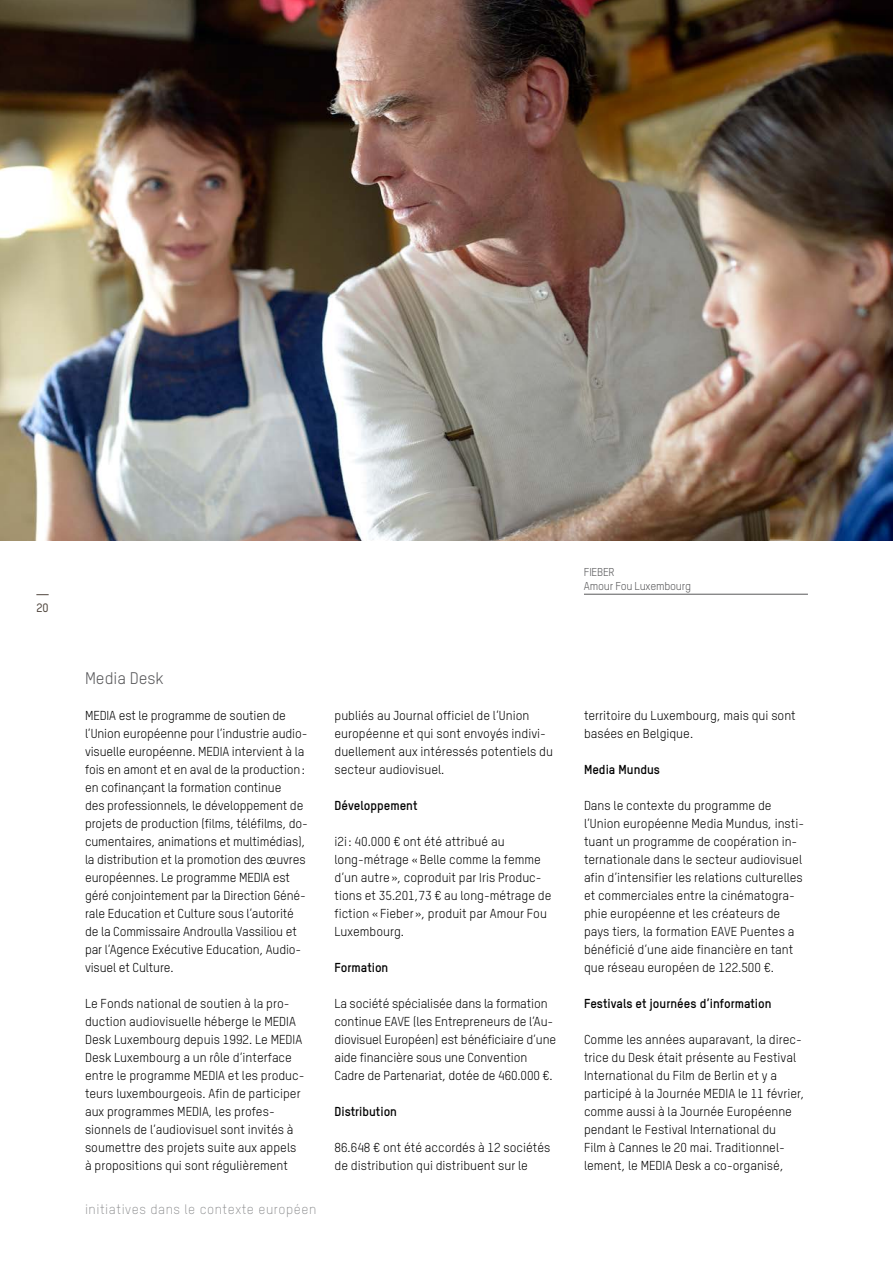
<style>
.page{position:relative;width:893px;height:1263px;background:#fff}
.page>*{position:absolute;margin:0;border:0;box-sizing:border-box;transform-origin:0 0}
.t1{font:16.5px "TSTAR";color:#58585a}
.t2{font:300 13.5px "TSTAR";letter-spacing:.04em;color:#87888a}
.t3{font:12.75px/18px "TSTAR";color:#000}
.t4{font:700 12.75px "TSTAR";color:#000}
.t5{font:500 12px "TSTAR";color:#50463e}
.t6{font:11.25px/13.5px "TSTAR";letter-spacing:-.02em;color:#58585a}
</style>
<div class="page">
<svg style="left:36px;top:594px;width:13px;height:1px"></svg>
<hr style="left:584px;top:594px;width:224px;height:1px;background:#58585a">
<img style="left:0;top:0;width:893px;height:540px">
<p class="t5" style="left:36px;top:601px;width:14px">20</p>
<p class="t6" style="left:584px;top:565px;width:109px">FIEBER<br>Amour Fou Luxembourg</p>
<p class="t1" style="left:85px;top:668px;width:80px">Media Desk</p>
<p class="t3" style="left:85px;top:706px;width:224px">MEDIA est le programme de soutien de l’Union européenne pour l’industrie audio&shy;visuelle européenne. MEDIA intervient à la fois en amont et en aval de la production: en cofinançant la formation continue<br>des professionnels, le développement de projets de production (films, téléfilms, do&shy;cumentaires, animations et multimédias), la distribution et la promotion des œuvres européennes. Le programme MEDIA est géré conjointement par la Direction Géné&shy;rale Education et Culture sous l’autorité de la Commissaire Androulla Vassiliou et par l’Agence Exécutive Education, Audio&shy;visuel et Culture.</p>
<p class="t3" style="left:85px;top:994px;width:221px">Le Fonds national de soutien à la pro&shy;duction audiovisuelle héberge le MEDIA Desk Luxembourg depuis 1992. Le MEDIA Desk Luxembourg a un rôle d’interface entre le programme MEDIA et les produc&shy;teurs luxembourgeois. Afin de participer aux programmes MEDIA, les profes&shy;sionnels de l’audiovisuel sont invités à soumettre des projets suite aux appels à propositions qui sont régulièrement</p>
<p class="t2" style="left:85px;top:1201px;width:233px">initiatives dans le contexte européen</p>
<p class="t3" style="left:334px;top:706px;width:220px">publiés au Journal officiel de l’Union européenne et qui sont envoyés indivi&shy;duellement aux intéressés potentiels du secteur audiovisuel.</p>
<p class="t4" style="left:334px;top:798px;width:84px">Développement</p>
<p class="t3" style="left:334px;top:832px;width:218px">i2i : 40.000 € ont été attribué au long-métrage «Belle comme la femme d’un autre», coproduit par Iris Produc&shy;tions et 35.201,73 € au long-métrage de fiction « Fieber », produit par Amour Fou Luxembourg.</p>
<p class="t4" style="left:334px;top:960px;width:55px">Formation</p>
<p class="t3" style="left:334px;top:995px;width:223px">La société spécialisée dans la formation continue EAVE (les Entrepreneurs de l’Au&shy;diovisuel Européen) est bénéficiaire d’une aide financière sous une Convention Cadre de Partenariat, dotée de 460.000 €.</p>
<p class="t4" style="left:334px;top:1104px;width:64px">Distribution</p>
<p class="t3" style="left:334px;top:1139px;width:217px">86.648 € ont été accordés à 12 sociétés de distribution qui distribuent sur le</p>
<p class="t3" style="left:584px;top:707px;width:213px">territoire du Luxembourg, mais qui sont basées en Belgique.</p>
<p class="t4" style="left:584px;top:762px;width:78px">Media Mundus</p>
<p class="t3" style="left:584px;top:797px;width:222px">Dans le contexte du programme de l’Union européenne Media Mundus, insti&shy;tuant un programme de coopération in&shy;ternationale dans le secteur audiovisuel afin d’intensifier les relations culturelles et commerciales entre la cinématogra&shy;phie européenne et les créateurs de pays tiers, la formation EAVE Puentes a bénéficié d’une aide financière en tant que réseau européen de 122.500 €.</p>
<p class="t4" style="left:584px;top:996px;width:189px">Festivals et journées d’information</p>
<p class="t3" style="left:584px;top:1031px;width:222px">Comme les années auparavant, la direc&shy;trice du Desk était présente au Festival International du Film de Berlin et y a participé à la Journée MEDIA le 11 février, comme aussi à la Journée Européenne pendant le Festival International du<br>Film à Cannes le 20 mai. Traditionnel&shy;lement, le MEDIA Desk a co-organisé,</p>
</div>
